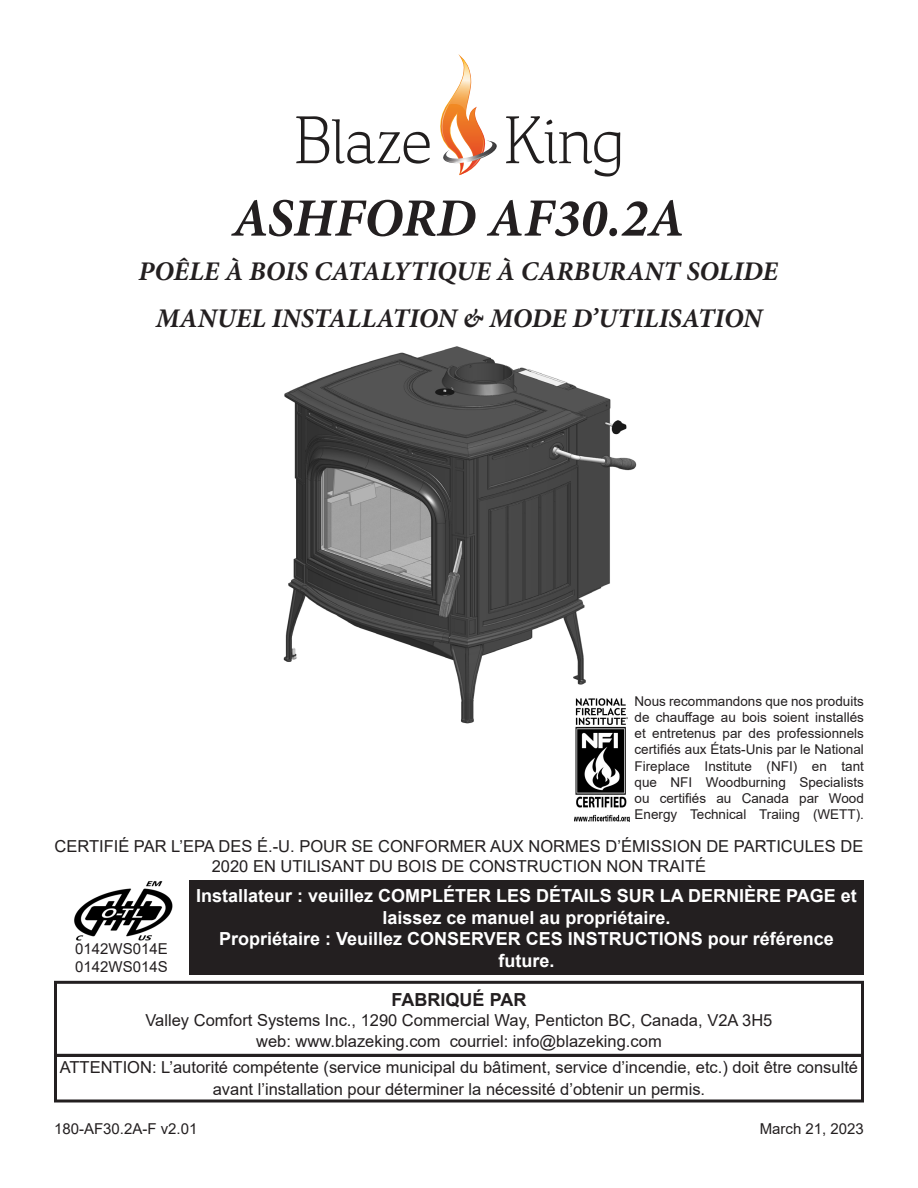
<style>
.page{position:relative;width:918px;height:1188px;background:#fff}
.page>*{position:absolute;margin:0;border:0;box-sizing:border-box;transform-origin:0 0}
.t1{font:italic 700 54px "Minion Pro";color:#231f20}
.t2{font:italic 700 27px "Minion Pro";color:#231f20}
.Align_Center{font:700 18px/21.6px "Arial";color:#fff;text-align:center}
.t3{font:700 18px "Arial";color:#231f20}
.Align_Center-2{font:16.5px/19.8px "Arial";color:#231f20;text-align:center}
.Align_Center-3{font:15px "Arial";color:#231f20}
.t4{font:13.5px/16.2px "Arial";color:#231f20;text-align:justify}
</style>
<div class="page">
<img style="left:283px;top:346px;width:354px;height:378px">
<svg style="left:440px;top:54px;width:57px;height:121px"></svg>
<svg style="left:296px;top:116px;width:134px;height:48px"></svg>
<svg style="left:506px;top:116px;width:114px;height:61px"></svg>
<div style="left:189px;top:881px;width:675px;height:94px;background:#231f20"></div>
<img style="left:575px;top:696px;width:56px;height:126px">
<div style="left:54px;top:1054px;width:810px;height:48px;border:3px solid #231f20"></div>
<div style="left:54px;top:981px;width:810px;height:76px;border:3px solid #231f20"></div>
<img style="left:74px;top:881px;width:99px;height:59px">
<p class="t1" style="left:232px;top:180px;width:454px">ASHFORD AF30.2A</p>
<p class="t2" style="left:139px;top:252px;width:641px">POÊLE À BOIS CATALYTIQUE À CARBURANT SOLIDE</p>
<p class="t2" style="left:156px;top:299px;width:608px">MANUEL INSTALLATION &amp; MODE D’UTILISATION</p>
<p class="t4" style="left:634px;top:693px;width:231px">Nous recommandons que nos produits de chauffage au bois soient installés et entretenus par des professionnels certifiés aux États-Unis par le National Fireplace Institute (NFI) en tant que NFI Woodburning Specialists ou certifiés au Canada par Wood Energy Technical Traiing (WETT).</p>
<p class="Align_Center-2" style="left:55px;top:836px;width:810px">CERTIFIÉ PAR L’EPA DES É.-U. POUR SE CONFORMER AUX NORMES D’ÉMISSION DE PARTICULES DE<br>2020 EN UTILISANT DU BOIS DE CONSTRUCTION NON TRAITÉ</p>
<p class="Align_Center-3" style="left:75px;top:938px;width:94px">0142WS014E</p>
<p class="Align_Center-3" style="left:75px;top:956px;width:94px">0142WS014S</p>
<p class="Align_Center" style="left:196px;top:885px;width:662px">Installateur : veuillez COMPLÉTER LES DÉTAILS SUR LA DERNIÈRE PAGE et laissez ce manuel au propriétaire.</p>
<p class="Align_Center" style="left:219px;top:928px;width:616px">Propriétaire : Veuillez CONSERVER CES INSTRUCTIONS pour référence future.</p>
<p class="t3" style="left:392px;top:987px;width:136px">FABRIQUÉ PAR</p>
<p class="Align_Center-2" style="left:146px;top:1010px;width:628px">Valley Comfort Systems Inc., 1290 Commercial Way, Penticton BC, Canada, V2A 3H5</p>
<p class="Align_Center-2" style="left:256px;top:1031px;width:407px">web: www.blazeking.com courriel: info@blazeking.com</p>
<p class="Align_Center-2" style="left:60px;top:1057px;width:800px;line-height:21.6px">ATTENTION: L’autorité compétente (service municipal du bâtiment, service d’incendie, etc.) doit être consulté avant l’installation pour déterminer la nécessité d’obtenir un permis.</p>
<p class="Align_Center-3" style="left:54px;top:1118px;width:145px">180-AF30.2A-F v2.01</p>
<p class="Align_Center-3" style="left:760px;top:1118px;width:106px">March 21, 2023</p>
</div>
